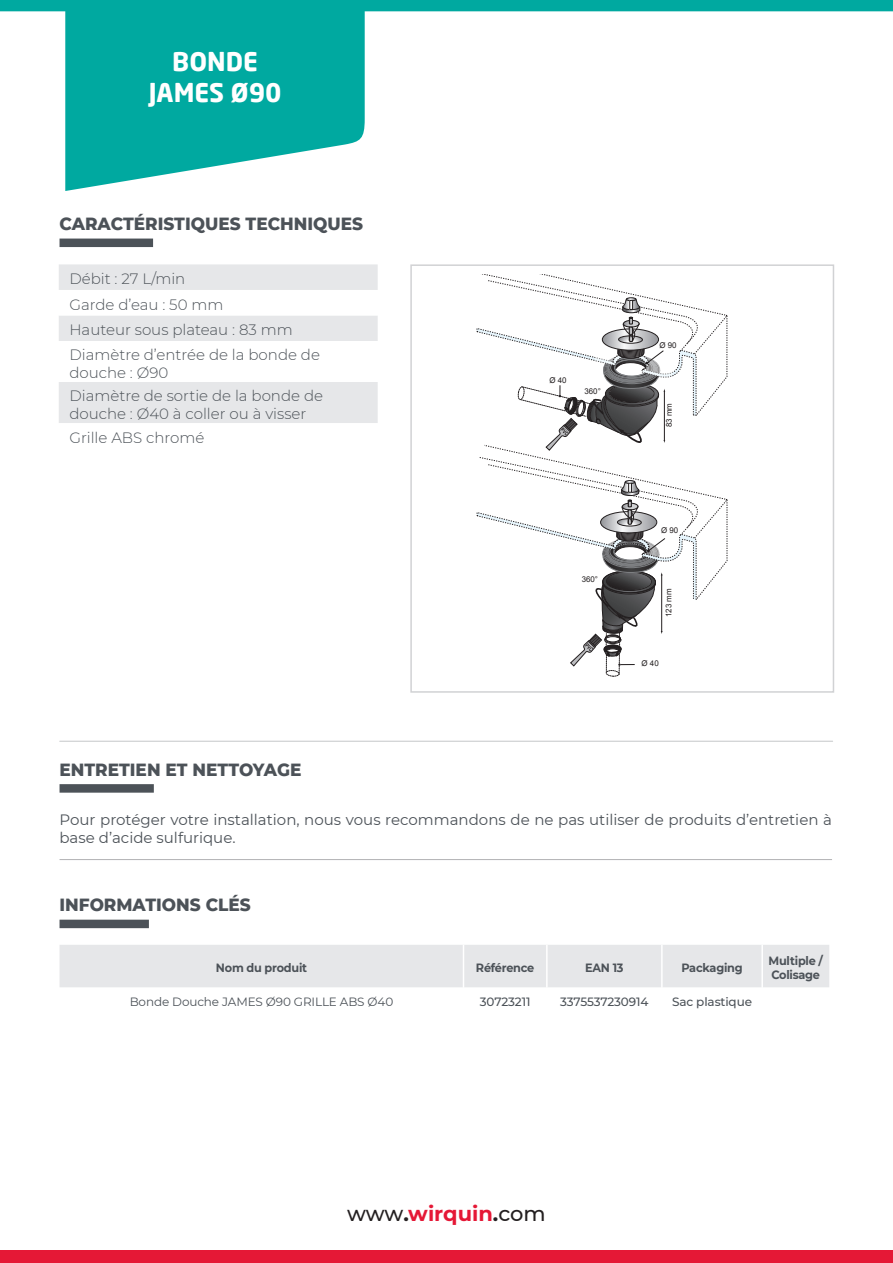
<style>
.page{position:relative;width:893px;height:1263px;background:#fff}
.page>*{position:absolute;margin:0;border:0;box-sizing:border-box;transform-origin:0 0}
.t1{font:700 25.5px/30.6px "Neo Sans Pro";color:#fff;text-align:center}
.t2{font:700 21px "Montserrat";color:#e51836}
.t3{font:800 18px "Montserrat";color:#4c5258;scale:.94 1}
.t4{font:300 15px/25px "Montserrat";color:#4c5258}
.t5{font:15px/18px "Montserrat";color:#4c5258}
.t6{font:700 12px/14.4px "Montserrat";letter-spacing:-.02em;color:#4c5258;scale:.94 1}
.t7{font:500 12px "Montserrat";letter-spacing:-.01em;color:#4c5258}
.t8{font:12px "Montserrat";letter-spacing:-.01em;color:#4c5258}
.t9{font:7.95px "Arial";color:#231f20}
.s1{font-weight:500;color:#231f20}
.s2{color:#231f20}
</style>
<div class="page">
<div style="left:410px;top:264px;width:424px;height:429px;border:2px solid #d1d2d4"></div>
<div style="left:0;top:1250px;width:893px;height:13px;background:#e51836"></div>
<svg style="left:0;top:0;width:893px;height:191px"></svg>
<div style="left:60px;top:239px;width:93px;height:8px;background:#4c5258"></div>
<hr style="left:60px;top:741px;width:773px;height:1px;background:#4c5258">
<div style="left:60px;top:784px;width:94px;height:9px;background:#4c5258"></div>
<hr style="left:60px;top:859px;width:772px;height:1px;background:#b2b2b4">
<div style="left:59px;top:264px;width:319px;height:26px;background:#e6e7e9"></div>
<svg style="left:59px;top:316px;width:319px;height:107px;fill:#e6e7e9"></svg>
<svg style="left:476px;top:275px;width:251px;height:402px"></svg>
<div style="left:628px;top:483px;width:4px;height:10px;border:1px solid #231f20"></div>
<div style="left:60px;top:945px;width:769px;height:42px;background:#e6e7e9"></div>
<div style="left:60px;top:920px;width:89px;height:8px;background:#4c5258"></div>
<h1 class="t1" style="left:149px;top:46px;width:134px">BONDE<br>JAMES Ø90</h1>
<p class="t3" style="left:60px;top:210px;width:325px">CARACTÉRISTIQUES TECHNIQUES</p>
<p class="t4" style="left:69px;top:266px;width:252px">Débit : 27 L/min<br>Garde d’eau : 50 mm<br>Hauteur sous plateau : 83 mm<br>Diamètre d’entrée de la bonde de</p>
<p class="t4" style="left:69px;top:360px;width:255px;line-height:23px">douche : Ø90<br>Diamètre de sortie de la bonde de</p>
<p class="t4" style="left:69px;top:401px;width:238px;line-height:24.3px">douche : Ø40 à coller ou à visser<br>Grille ABS chromé</p>
<p class="t9" style="left:549px;top:375px;width:19px">Ø 40</p>
<p class="t9" style="left:584px;top:386px;width:18px">360°</p>
<p class="t9" style="left:582px;top:574px;width:18px">360°</p>
<p class="t9" style="left:659px;top:340px;width:19px">Ø 90</p>
<p class="t9" style="left:664px;top:427px;width:26px;rotate:-90deg">83 mm</p>
<p class="t9" style="left:661px;top:525px;width:19px">Ø 90</p>
<p class="t9" style="left:663px;top:617px;width:30px;rotate:-90deg">123 mm</p>
<p class="t9" style="left:642px;top:658px;width:19px">Ø 40</p>
<p class="t3" style="left:60px;top:756px;width:259px">ENTRETIEN ET NETTOYAGE</p>
<p class="t5" style="left:60px;top:810px;width:774px">Pour protéger votre installation, nous vous recommandons de ne pas utiliser de produits d’entretien à base d’acide sulfurique.</p>
<p class="t3" style="left:60px;top:891px;width:205px">INFORMATIONS CLÉS</p>
<p class="t6" style="left:216px;top:960px;width:98px">Nom du produit</p>
<p class="t6" style="left:476px;top:960px;width:64px">Référence</p>
<p class="t6" style="left:585px;top:960px;width:42px">EAN 13</p>
<p class="t6" style="left:681px;top:960px;width:67px">Packaging</p>
<p class="t6" style="left:768px;top:952px;width:60px">Multiple /<br>Colisage</p>
<p class="t8" style="left:130px;top:993px;width:265px">Bonde Douche JAMES Ø90 GRILLE ABS Ø40</p>
<p class="t7" style="left:480px;top:993px;width:52px">30723211</p>
<p class="t7" style="left:560px;top:993px;width:90px">3375537230914</p>
<p class="t7" style="left:672px;top:993px;width:81px">Sac plastique</p>
<h2 class="t2" style="left:347px;top:1199px;width:200px"><span class="s1">www</span><span class="s2">.</span>wirquin<span class="s2">.</span><span class="s1">com</span></h2>
</div>
